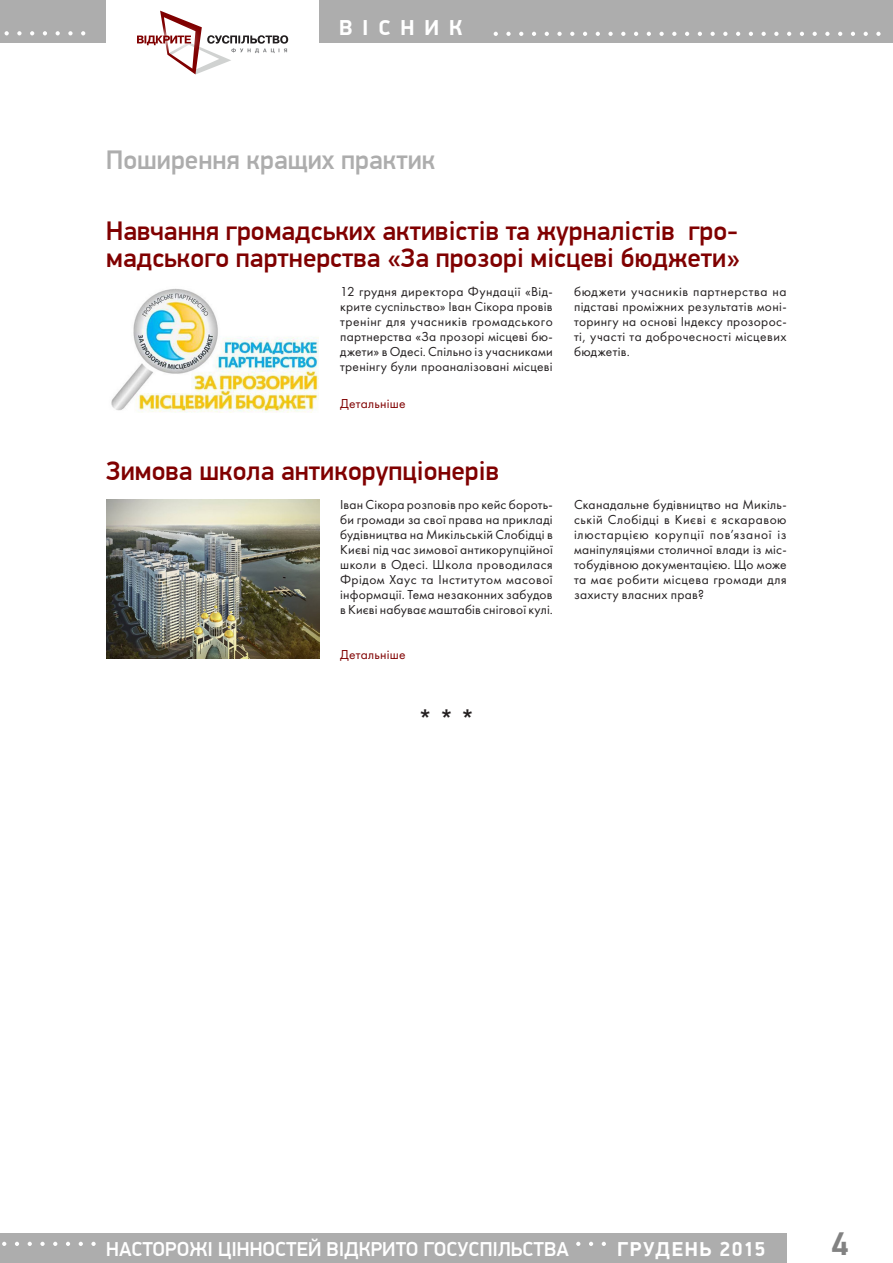
<style>
.page{position:relative;width:893px;height:1263px;background:#fff}
.page>*{position:absolute;margin:0;border:0;box-sizing:border-box;transform-origin:0 0}
.t1{font:700 33px "PF Din Display Pro";color:#828282}
.подзаголовок{font:500 27px/27px "PF Din Display Pro";color:#800000}
.подзаголовок-2{font:500 27px "PF Din Display Pro";color:#adadad}
.основной{font:500 27px "Futura New";color:#231f20}
.t2{font:700 21.75px "PF Din Display Pro";letter-spacing:.455em;color:#fff}
.t3{font:500 20.25px "PF Din Display Pro";color:#fff}
.t4{font:700 20.25px "PF Din Display Pro";letter-spacing:.075em;color:#fff}
.основной-2{font:13.5px/15px "Futura New";letter-spacing:.02em;color:#231f20;text-align:justify}
.t5{font:13.5px "Futura New";letter-spacing:.02em;color:#800000}
</style>
<div class="page">
<div style="left:0;top:0;width:893px;height:43px;background:#adadad"></div>
<div style="left:0;top:1233px;width:787px;height:30px;background:#adadad"></div>
<div style="left:106px;top:0;width:213px;height:85px;background:#fff"></div>
<svg style="left:876px;top:32px;width:5px;height:4px"></svg>
<svg style="left:864px;top:32px;width:4px;height:4px"></svg>
<svg style="left:851px;top:32px;width:4px;height:4px"></svg>
<svg style="left:838px;top:32px;width:4px;height:4px"></svg>
<svg style="left:825px;top:32px;width:5px;height:4px"></svg>
<svg style="left:812px;top:32px;width:5px;height:4px"></svg>
<svg style="left:800px;top:32px;width:4px;height:4px"></svg>
<svg style="left:787px;top:32px;width:4px;height:4px"></svg>
<svg style="left:774px;top:32px;width:4px;height:4px"></svg>
<svg style="left:761px;top:32px;width:5px;height:4px"></svg>
<svg style="left:749px;top:32px;width:4px;height:4px"></svg>
<svg style="left:736px;top:32px;width:4px;height:4px"></svg>
<svg style="left:723px;top:32px;width:4px;height:4px"></svg>
<svg style="left:710px;top:32px;width:5px;height:4px"></svg>
<svg style="left:698px;top:32px;width:4px;height:4px"></svg>
<svg style="left:685px;top:32px;width:4px;height:4px"></svg>
<svg style="left:672px;top:32px;width:4px;height:4px"></svg>
<svg style="left:659px;top:32px;width:5px;height:4px"></svg>
<svg style="left:647px;top:32px;width:4px;height:4px"></svg>
<svg style="left:634px;top:32px;width:4px;height:4px"></svg>
<svg style="left:621px;top:32px;width:4px;height:4px"></svg>
<svg style="left:608px;top:32px;width:5px;height:4px"></svg>
<svg style="left:596px;top:32px;width:4px;height:4px"></svg>
<svg style="left:583px;top:32px;width:4px;height:4px"></svg>
<svg style="left:570px;top:32px;width:4px;height:4px"></svg>
<svg style="left:557px;top:32px;width:5px;height:4px"></svg>
<svg style="left:545px;top:32px;width:4px;height:4px"></svg>
<svg style="left:532px;top:32px;width:4px;height:4px"></svg>
<svg style="left:519px;top:32px;width:4px;height:4px"></svg>
<svg style="left:506px;top:32px;width:5px;height:4px"></svg>
<svg style="left:494px;top:32px;width:4px;height:4px"></svg>
<svg style="left:81px;top:31px;width:4px;height:4px"></svg>
<svg style="left:68px;top:31px;width:5px;height:4px"></svg>
<svg style="left:56px;top:31px;width:4px;height:4px"></svg>
<svg style="left:43px;top:31px;width:4px;height:4px"></svg>
<svg style="left:30px;top:31px;width:4px;height:4px"></svg>
<svg style="left:17px;top:31px;width:5px;height:4px"></svg>
<svg style="left:5px;top:31px;width:4px;height:4px"></svg>
<svg style="left:137px;top:11px;width:151px;height:63px"></svg>
<svg style="left:602px;top:1242px;width:4px;height:4px"></svg>
<svg style="left:589px;top:1242px;width:4px;height:4px"></svg>
<svg style="left:576px;top:1242px;width:4px;height:4px"></svg>
<svg style="left:91px;top:1242px;width:5px;height:4px"></svg>
<svg style="left:79px;top:1242px;width:4px;height:4px"></svg>
<svg style="left:66px;top:1242px;width:4px;height:4px"></svg>
<svg style="left:53px;top:1242px;width:4px;height:4px"></svg>
<svg style="left:40px;top:1242px;width:5px;height:4px"></svg>
<svg style="left:28px;top:1242px;width:4px;height:4px"></svg>
<svg style="left:15px;top:1242px;width:4px;height:4px"></svg>
<svg style="left:2px;top:1242px;width:4px;height:4px"></svg>
<img style="left:111px;top:288px;width:208px;height:124px">
<img style="left:106px;top:499px;width:213px;height:160px">
<h3 class="t2" style="left:339px;top:15px;width:125px">ВІСНИК</h3>
<p class="подзаголовок-2" style="left:106px;top:144px;width:331px">Поширення кращих практик</p>
<p class="подзаголовок" style="left:106px;top:218px;width:635px">Навчання громадських активістів та журналістів гро&shy;мадського партнерства «За прозорі місцеві бюджети»</p>
<p class="основной-2" style="left:340px;top:284px;width:214px">12 грудня директора Фундації «Від&shy;крите суспільство» Іван Сікора провів тренінг для учасників громадського партнерства «За прозорі місцеві бю&shy;джети» в Одесі. Спільно із учасниками тренінгу були проаналізовані місцеві</p>
<p class="основной-2" style="left:574px;top:284px;width:214px">бюджети учасників партнерства на підставі проміжних результатів моні&shy;торингу на основі Індексу прозорос&shy;ті, участі та доброчесності місцевих бюджетів.</p>
<p class="t5" style="left:340px;top:395px;width:67px">Детальніше</p>
<p class="подзаголовок" style="left:106px;top:457px;width:394px">Зимова школа антикорупціонерів</p>
<p class="основной-2" style="left:340px;top:497px;width:214px">Іван Сікора розповів про кейс бороть&shy;би громади за свої права на прикладі будівництва на Микільській Слобідці в Києві під час зимової антикорупційної школи в Одесі. Школа проводилася Фрідом Хаус та Інститутом масової інформації. Тема незаконних забудов в Києві набуває маштабів снігової кулі.</p>
<p class="основной-2" style="left:574px;top:497px;width:214px">Сканадальне будівництво на Микіль&shy;ській Слобідці в Києві є яскаравою ілюстарцією корупції пов’язаної із маніпуляціями столичної влади із міс&shy;тобудівною документацією. Що може та має робити місцева громади для захисту власних прав?</p>
<p class="t5" style="left:340px;top:646px;width:67px">Детальніше</p>
<p class="основной" style="left:418px;top:704px;width:59px">* * *</p>
<h3 class="t3" style="left:106px;top:1237px;width:464px">НАСТОРОЖІ ЦІННОСТЕЙ ВІДКРИТО ГОСУСПІЛЬСТВА</h3>
<h3 class="t4" style="left:617px;top:1236px;width:150px">ГРУДЕНЬ 2015</h3>
<h1 class="t1" style="left:831px;top:1224px;width:19px">4</h1>
</div>
